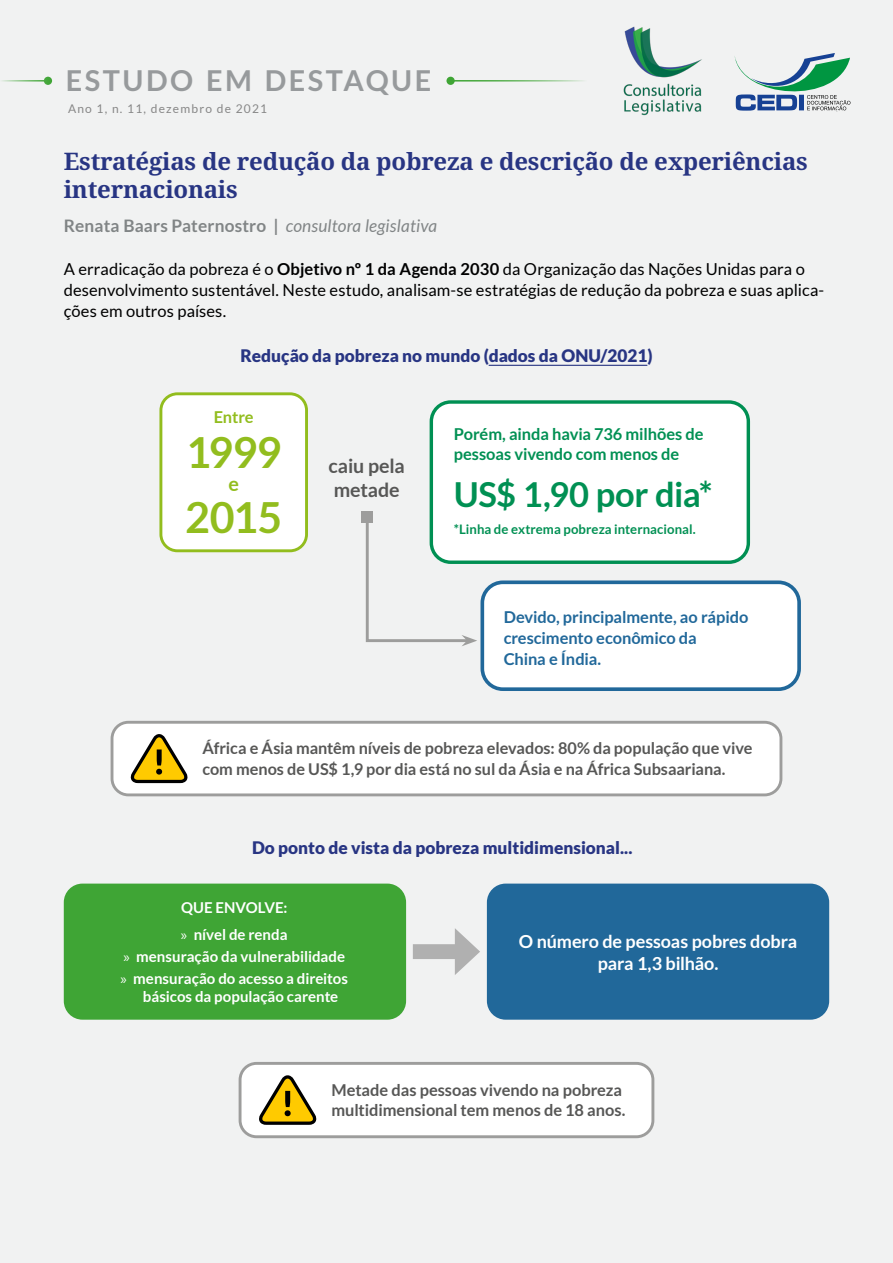
<style>
.page{position:relative;width:893px;height:1263px;background:#f1f2f2}
.page>*{position:absolute;margin:0;border:0;box-sizing:border-box;transform-origin:0 0}
.t1{font:700 42.9px "Lato";letter-spacing:-.02em;color:#92bd1e}
.t2{font:700 34.5px "Lato";letter-spacing:-.01em;color:#009053}
.t3{font:700 28.8px "Lato";letter-spacing:.085em;color:#979a9c}
.t4{font:700 24px/28.8px "Noto Serif";letter-spacing:-.01em;color:#283583}
.t5{font:700 19.65px/24.8px "Lato";letter-spacing:-.01em;color:#575756}
.t6{font:700 19.65px "Lato";color:#92bd1e}
.t7{font:700 18px/21.6px "Lato";letter-spacing:-.005em;color:#fff;text-align:center}
.t8{font:900 17.25px "Lato";color:#283583}
.t9{font:700 17.25px "Lato";letter-spacing:.01em;color:#818586}
.t10{font:16.5px/21px "Lato";letter-spacing:.005em;color:#000}
.t11{font:700 16.35px/20.7px "Lato";color:#575756}
.t12{font:700 16.35px/20.7px "Lato";letter-spacing:-.005em;color:#21689a}
.t13{font:700 16.35px/20.7px "Lato";color:#009053}
.t14{font:700 16.35px "Lato";letter-spacing:-.01em;color:#92bd1e}
.t15{font:700 16.2px/20.4px "Lato";letter-spacing:-.005em;color:#575756}
.t16{font:700 15px/26.5px "Lato";color:#fff}
.t17{font:700 13.05px "Lato";letter-spacing:.005em;color:#009053}
.t18{font:12px "Lato";letter-spacing:.1em;color:#878787}
.s1{font-weight:400;font-style:italic}
.s2{font-weight:700}
.s3{font-family:"Myriad Pro";font-weight:400}
</style>
<div class="page">
<svg style="left:735px;top:53px;width:115px;height:58px"></svg>
<img style="left:623px;top:26px;width:79px;height:90px">
<hr style="left:451px;top:80px;width:136px;height:2px;background:#3fa535">
<div style="left:446px;top:77px;width:9px;height:8px;background:#3fa535;border-radius:50%"></div>
<hr style="left:0;top:80px;width:48px;height:2px;background:#3fa535">
<div style="left:44px;top:77px;width:8px;height:8px;background:#3fa535;border-radius:50%"></div>
<hr style="left:489px;top:365px;width:158px;height:1px;background:#283583">
<div style="left:112px;top:722px;width:669px;height:73px;background:#fff;border-radius:16px"></div>
<div style="left:111px;top:721px;width:671px;height:75px;border:3px solid #9d9d9c;border-radius:16px"></div>
<svg style="left:130px;top:734px;width:58px;height:50px"></svg>
<div style="left:413px;top:944px;width:52px;height:15px;background:#b0b0b0"></div>
<svg style="left:455px;top:928px;width:25px;height:47px"></svg>
<div style="left:64px;top:883px;width:342px;height:137px;background:#3fa535;border-radius:19px"></div>
<div style="left:487px;top:883px;width:342px;height:137px;background:#21689a;border-radius:19px"></div>
<div style="left:240px;top:1063px;width:413px;height:74px;background:#fff;border-radius:16px"></div>
<div style="left:239px;top:1062px;width:415px;height:76px;border:3px solid #9d9d9c;border-radius:16px"></div>
<svg style="left:259px;top:1076px;width:58px;height:49px"></svg>
<div style="left:161px;top:394px;width:146px;height:157px;background:#fff;border-radius:16px"></div>
<div style="left:159px;top:392px;width:149px;height:160px;border:3px solid #92bd1e;border-radius:16px"></div>
<div style="left:482px;top:582px;width:317px;height:107px;background:#fff;border-radius:21px"></div>
<div style="left:480px;top:580px;width:321px;height:111px;border:4px solid #21689a;border-radius:21px"></div>
<div style="left:431px;top:402px;width:317px;height:160px;background:#fff;border-radius:19px"></div>
<div style="left:430px;top:400px;width:320px;height:164px;border:3px solid #009053;border-radius:19px"></div>
<div style="left:361px;top:511px;width:12px;height:12px;background:#9d9d9c"></div>
<svg style="left:365px;top:514px;width:112px;height:132px"></svg>
<h3 class="t3" style="left:66px;top:64px;width:367px">ESTUDO EM DESTAQUE</h3>
<p class="t18" style="left:68px;top:102px;width:201px">Ano 1, n. 11, dezembro de 2021</p>
<h3 class="t4" style="left:64px;top:147px;width:746px">Estratégias de redução da pobreza e descrição de experiências internacionais</h3>
<p class="t9" style="left:64px;top:216px;width:375px">Renata Baars Paternostro | <span class="s1">consultora legislativa</span></p>
<p class="t10" style="left:64px;top:258px;width:762px">A erradicação da pobreza é o <span class="s2">Objetivo nº 1 da Agenda 2030</span> da Organização das Nações Unidas para o desenvolvimento sustentável. Neste estudo, analisam-se estratégias de redução da pobreza e suas aplica&shy;ções em outros países.</p>
<p class="t8" style="left:240px;top:346px;width:414px">Redução da pobreza no mundo (dados da ONU/2021)</p>
<p class="t14" style="left:214px;top:407px;width:41px">Entre</p>
<h1 class="t1" style="left:186px;top:428px;width:97px">1999</h1>
<p class="t6" style="left:228px;top:472px;width:12px">e</p>
<h1 class="t1" style="left:185px;top:492px;width:99px">2015</h1>
<p class="t5" style="left:329px;top:453px;width:78px">caiu pela metade</p>
<p class="t13" style="left:454px;top:423px;width:251px">Porém, ainda havia 736 milhões de pessoas vivendo com menos de</p>
<h2 class="t2" style="left:454px;top:475px;width:260px">US$ 1,90 por dia*</h2>
<p class="t17" style="left:454px;top:522px;width:243px">*Linha de extrema pobreza internacional.</p>
<p class="t12" style="left:504px;top:607px;width:246px">Devido, principalmente, ao rápido crescimento econômico da<br>China e Índia.</p>
<p class="t15" style="left:202px;top:738px;width:552px">África e Ásia mantêm níveis de pobreza elevados: 80% da população que vive com menos de US$ 1,9 por dia está no sul da Ásia e na África Subsaariana.</p>
<p class="t8" style="left:252px;top:837px;width:382px">Do ponto de vista da pobreza multidimensional...</p>
<p class="t16" style="left:181px;top:894px;width:108px">QUE ENVOLVE: <span class="s3">»</span> nível de renda</p>
<p class="t16" style="left:121px;top:945px;width:229px;line-height:22.2px"><span class="s3">»</span> mensuração da vulnerabilidade <span class="s3">»</span> mensuração do acesso a direitos</p>
<p class="t16" style="left:143px;top:983px;width:197px">básicos da população carente</p>
<p class="t7" style="left:519px;top:930px;width:280px">O número de pessoas pobres dobra para 1,3 bilhão.</p>
<p class="t11" style="left:331px;top:1079px;width:296px">Metade das pessoas vivendo na pobreza multidimensional tem menos de 18 anos.</p>
</div>
